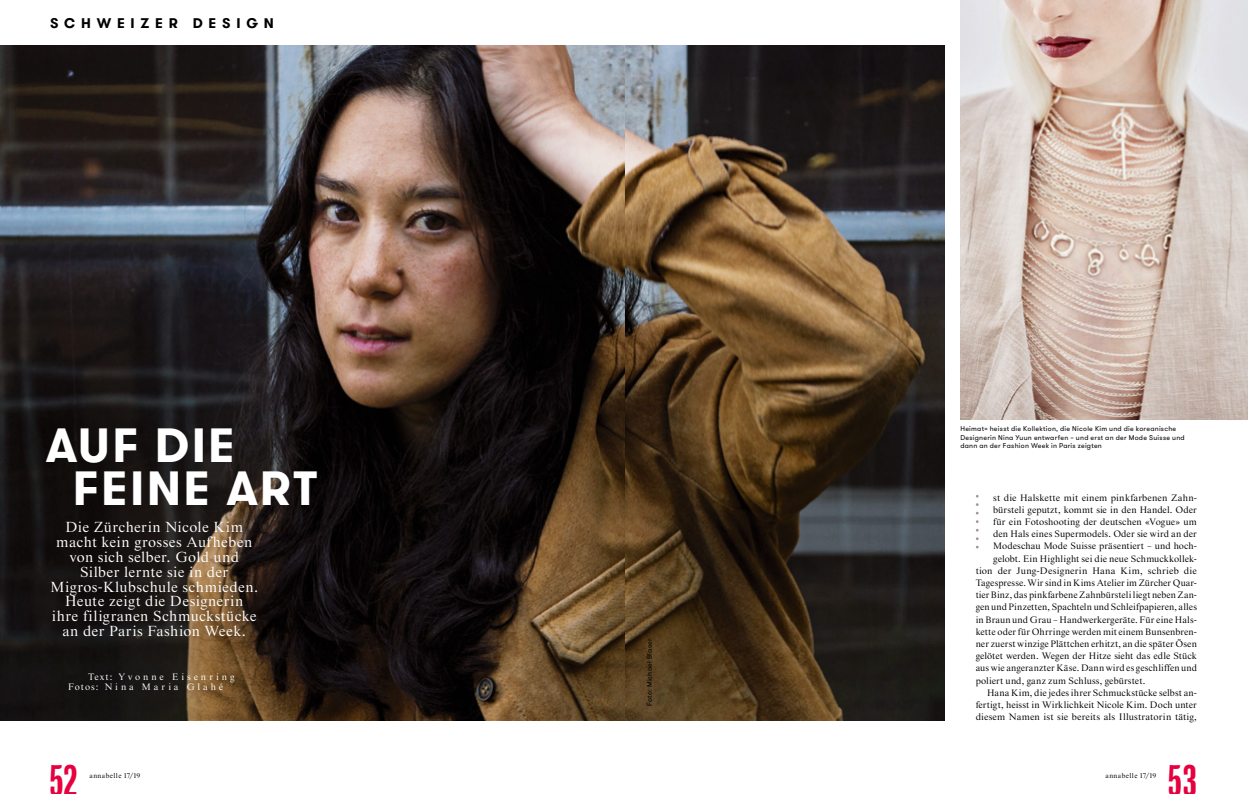
<style>
.page{position:relative;width:1248px;height:794px;background:#fff}
.page>*{position:absolute;margin:0;border:0;box-sizing:border-box;transform-origin:0 0}
.Initiale_gepunktet{font:88px "Core Circus 2 D Dot 2";color:#a59894}
.TI_Walsheim_48{font:700 48px/42.8px "GT Walsheim";letter-spacing:.045em;color:#fff}
.Pagina_L{font:condensed 40.6px "Balboa";color:#e70040}
.Pagina_R{font:condensed 40.6px "Balboa";color:#e70040}
.LD_Starling_14_8{font:14.8px/14.8px "Starling";letter-spacing:.025em;color:#fff;text-align:center}
.Rubrik{font:700 14px "GT Walsheim";letter-spacing:.415em;color:#000}
.TX_Starling_9_5_mE{font:9.5px/12.2px "Starling";letter-spacing:.01em;color:#000;text-align:justify}
.AU_Starling_9_5{font:9.5px "Starling";letter-spacing:.305em;color:#fff}
.AU_Starling_11{font:9.5px "Starling";letter-spacing:.31em;color:#fff}
.LE_rechts_7{font:7px/8.5px "GT Walsheim";letter-spacing:.035em;color:#000}
.LE_links_7{font:7px "GT Walsheim";letter-spacing:.04em;color:#000}
.Pagina_L-2{font:7px "Starling";letter-spacing:.06em;color:#000}
.Pagina_R-2{font:7px "Starling";letter-spacing:.06em;color:#000}
</style>
<div class="page">
<img style="left:0;top:45px;width:944px;height:675px">
<img style="left:960px;top:0;width:287px;height:419px">
<p class="Rubrik" style="left:50px;top:13px;width:225px">SCHWEIZER DESIGN</p>
<p class="TI_Walsheim_48" style="left:73px;top:424px;width:246px;text-indent:-27px">AUF DIE<br>FEINE ART</p>
<p class="LD_Starling_14_8" style="left:50px;top:520px;width:209px">Die Zürcherin Nicole Kim macht kein grosses Aufheben von sich selber. Gold und<br>Silber lernte sie in der<br>Migros-Klubschule schmieden.<br>Heute zeigt die Designerin ihre filigranen Schmuckstücke an der Paris Fashion Week.</p>
<p class="AU_Starling_9_5" style="left:88px;top:671px;width:148px">Text: Yvonne Eisenring</p>
<p class="AU_Starling_11" style="left:68px;top:681px;width:157px">Fotos: Nina Maria Glahé</p>
<p class="LE_links_7" style="left:645px;top:706px;width:69px;rotate:-90deg">Foto: Michael Blaser</p>
<p class="LE_rechts_7" style="left:960px;top:424px;width:226px">Heimat» heisst die Kollektion, die Nicole Kim und die koreanische<br>Designerin Nina Yuun entwarfen – und erst an der Mode Suisse und dann an der Fashion Week in Paris zeigten</p>
<p class="TX_Starling_9_5_mE" style="left:993px;top:491px;width:205px">st die Halskette mit einem pinkfarbenen Zahn-</p>
<p class="TX_Starling_9_5_mE" style="left:993px;top:504px;width:205px">bürsteli geputzt, kommt sie in den Handel. Oder</p>
<p class="TX_Starling_9_5_mE" style="left:993px;top:516px;width:205px">für ein Fotoshooting der deutschen «Vogue» um</p>
<p class="TX_Starling_9_5_mE" style="left:993px;top:528px;width:205px">den Hals eines Supermodels. Oder sie wird an der</p>
<p class="TX_Starling_9_5_mE" style="left:993px;top:540px;width:205px">Modeschau Mode Suisse präsentiert – und hoch-</p>
<p class="TX_Starling_9_5_mE" style="left:993px;top:552px;width:205px">gelobt. Ein Highlight sei die neue Schmuckkollek-</p>
<p class="TX_Starling_9_5_mE" style="left:975px;top:565px;width:223px">tion der Jung-Designerin Hana Kim, schrieb die</p>
<p class="TX_Starling_9_5_mE" style="left:975px;top:577px;width:223px">Tagespresse. Wir sind in Kims Atelier im Zürcher Quar-</p>
<p class="TX_Starling_9_5_mE" style="left:975px;top:589px;width:223px">tier Binz, das pinkfarbene Zahnbürsteli liegt neben Zan-</p>
<p class="TX_Starling_9_5_mE" style="left:975px;top:601px;width:223px">gen und Pinzetten, Spachteln und Schleifpapieren, alles</p>
<p class="TX_Starling_9_5_mE" style="left:975px;top:613px;width:223px">in Braun und Grau – Handwerkergeräte. Für eine Hals-</p>
<p class="TX_Starling_9_5_mE" style="left:975px;top:626px;width:223px">kette oder für Ohrringe werden mit einem Bunsenbren-</p>
<p class="TX_Starling_9_5_mE" style="left:975px;top:638px;width:223px">ner zuerst winzige Plättchen erhitzt, an die später Ösen</p>
<p class="TX_Starling_9_5_mE" style="left:975px;top:650px;width:223px">gelötet werden. Wegen der Hitze sieht das edle Stück</p>
<p class="TX_Starling_9_5_mE" style="left:975px;top:662px;width:223px">aus wie angeranzter Käse. Dann wird es geschliffen und</p>
<p class="TX_Starling_9_5_mE" style="left:975px;top:674px;width:171px">poliert und, ganz zum Schluss, gebürstet.</p>
<p class="TX_Starling_9_5_mE" style="left:975px;top:687px;width:223px;text-indent:11px">Hana Kim, die jedes ihrer Schmuckstücke selbst an&shy;fertigt, heisst in Wirklichkeit Nicole Kim. Doch unter diesem Namen ist sie bereits als Illustratorin tätig,</p>
<p class="Initiale_gepunktet" style="left:954px;top:467px;width:48px">I</p>
<p class="Pagina_L" style="left:49px;top:760px;width:30px">52</p>
<p class="Pagina_L-2" style="left:89px;top:771px;width:52px">annabelle 17/19</p>
<p class="Pagina_R-2" style="left:1105px;top:771px;width:52px">annabelle 17/19</p>
<p class="Pagina_R" style="left:1167px;top:760px;width:31px">53</p>
</div>
